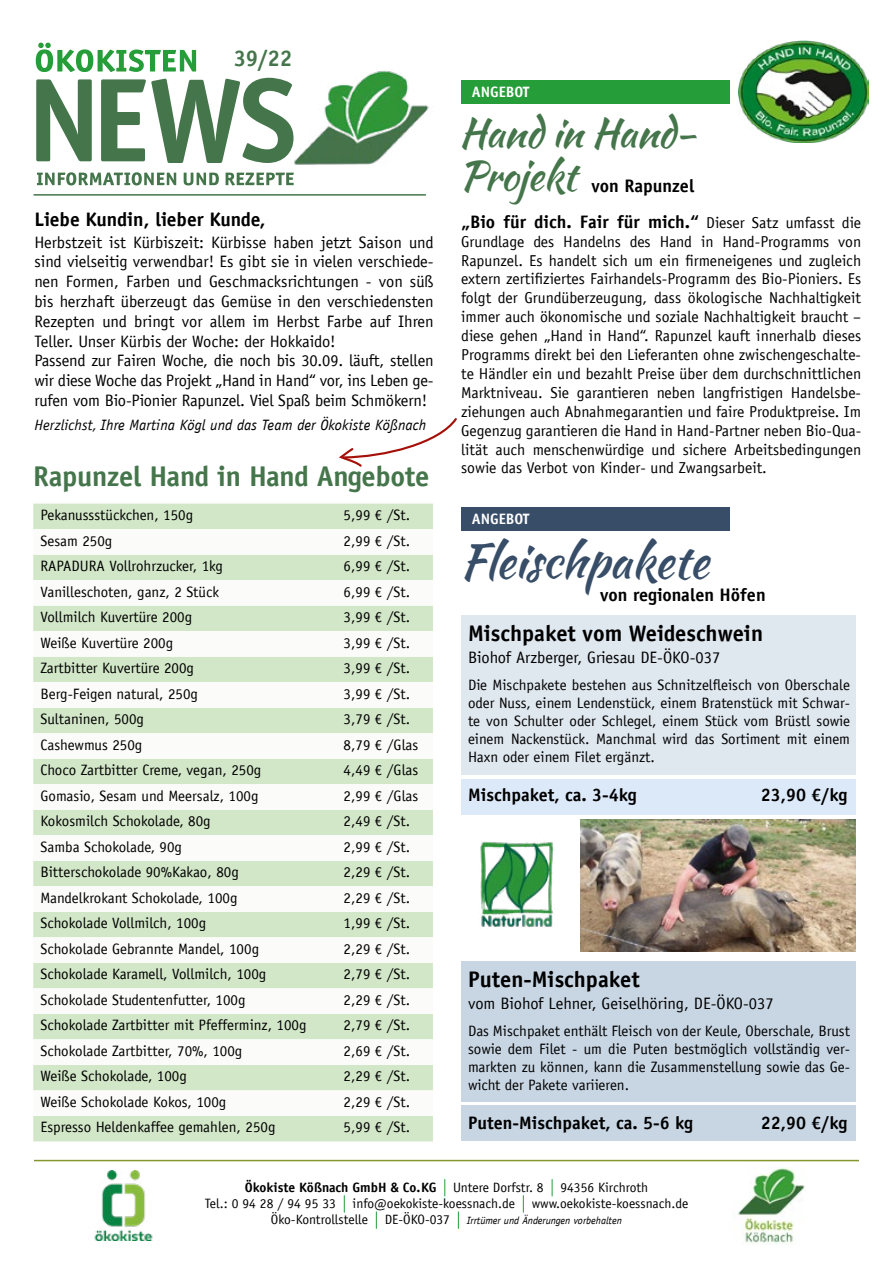
<style>
.page{position:relative;width:893px;height:1263px;background:#fff}
.page>*{position:absolute;margin:0;border:0;box-sizing:border-box;transform-origin:0 0}
.t1{font:48px "Kaushan Script";letter-spacing:-.01em;color:#384d67}
.t2{font:40.5px/42.6px "Kaushan Script";letter-spacing:-.01em;color:#45754b}
.t3{font:700 28.5px "Officina Sans LT";letter-spacing:-.01em;color:#45754b}
.t4{font:700 22.5px "Officina Sans LT";color:#000}
.t5{font:700 22.5px "Officina Sans LT";color:#45754b}
.t6{font:700 19.5px "Officina Sans LT";color:#000}
.t7{font:700 18.15px "Officina Sans LT";color:#000}
.t8{font:700 18px "Officina Sans LT";color:#000}
.t9{font:16.5px/19.8px "Officina Sans LT";color:#000}
.t10{font:15.75px/18.9px "Officina Sans LT";color:#000;text-align:justify}
.t11{font:15px/18px "Officina Sans LT";color:#000;text-align:justify}
.t12{font:italic 15px "Officina Sans LT";letter-spacing:.01em;color:#000}
.t13{font:700 15px "Officina Sans LT";color:#fff}
.t14{font:13.5px/16.2px "Officina Sans LT";color:#000;text-align:center}
.t15{font:italic 10.5px "Officina Sans LT";color:#000}
.s1{font-family:"Officina San ITC"}
.s2{font-weight:400;font-size:15.75px}
.s3{font-weight:700}
.s4{font-style:normal;font-size:13.5px}
</style>
<div class="page">
<svg style="left:36px;top:43px;width:160px;height:29px"></svg>
<svg style="left:36px;top:78px;width:254px;height:85px"></svg>
<img style="left:290px;top:71px;width:139px;height:94px">
<svg style="left:37px;top:172px;width:257px;height:13px"></svg>
<hr style="left:34px;top:194px;width:391px;height:2px;background:#45754b">
<img style="left:738px;top:1167px;width:67px;height:77px">
<hr style="left:34px;top:1160px;width:825px;height:1px;background:#85962c">
<svg style="left:444px;top:1179px;width:1px;height:17px"></svg>
<svg style="left:552px;top:1179px;width:1px;height:17px"></svg>
<svg style="left:344px;top:1195px;width:1px;height:17px"></svg>
<svg style="left:523px;top:1195px;width:1px;height:17px"></svg>
<svg style="left:376px;top:1212px;width:1px;height:16px"></svg>
<svg style="left:458px;top:1212px;width:1px;height:16px"></svg>
<img style="left:94px;top:1170px;width:59px;height:70px">
<div style="left:461px;top:615px;width:395px;height:160px;background:#dfe7ef"></div>
<div style="left:461px;top:961px;width:395px;height:140px;background:#c8d6e4"></div>
<div style="left:461px;top:779px;width:395px;height:35px;background:#dce9f8"></div>
<div style="left:461px;top:1106px;width:395px;height:35px;background:#c8d6e4"></div>
<div style="left:461px;top:507px;width:269px;height:24px;background:#384d67"></div>
<img style="left:480px;top:841px;width:75px;height:87px">
<img style="left:580px;top:819px;width:275px;height:132px">
<div style="left:461px;top:80px;width:269px;height:24px;background:#259d38"></div>
<img style="left:738px;top:41px;width:130px;height:102px">
<div style="left:33px;top:504px;width:400px;height:637px;background:#d2e7c8"></div>
<svg style="left:33px;top:529px;width:400px;height:587px"></svg>
<svg style="left:339px;top:418px;width:118px;height:49px"></svg>
<h3 class="t5" style="left:234px;top:44px;width:60px">39/22</h3>
<h3 class="t6" style="left:34px;top:207px;width:233px">Liebe Kundin, lieber Kunde,</h3>
<p class="t9" style="left:34px;top:232px;width:401px">Herbstzeit ist Kürbiszeit: Kürbisse haben jetzt Saison und sind vielseitig verwendbar! Es gibt sie in vielen verschiede&shy;nen Formen, Farben und Geschmacksrichtungen - von süß bis herzhaft überzeugt das Gemüse in den verschiedensten Rezepten und bringt vor allem im Herbst Farbe auf Ihren Teller. Unser Kürbis der Woche: der Hokkaido!<br>Passend zur Fairen Woche, die noch bis 30.09. läuft, stellen wir diese Woche das Projekt „Hand in Hand“ vor, ins Leben ge&shy;rufen vom Bio-Pionier Rapunzel. Viel Spaß beim Schmökern!</p>
<p class="t12" style="left:34px;top:416px;width:393px"><span class="s1">Herzlichst,</span> Ihre Martina Kögl und das Team der Ökokiste Kößnach</p>
<h3 class="t3" style="left:33px;top:458px;width:398px">Rapunzel Hand in Hand Angebote</h3>
<p class="t11" style="left:40px;top:506px;width:154px">Pekanussstückchen, 150g</p>
<p class="t11" style="left:344px;top:506px;width:68px">5,99 € /St.</p>
<p class="t11" style="left:40px;top:532px;width:73px">Sesam 250g</p>
<p class="t11" style="left:344px;top:532px;width:68px">2,99 € /St.</p>
<p class="t11" style="left:40px;top:557px;width:184px">RAPADURA Vollrohrzucker, 1kg</p>
<p class="t11" style="left:344px;top:557px;width:68px">6,99 € /St.</p>
<p class="t11" style="left:40px;top:583px;width:180px">Vanilleschoten, ganz, 2 Stück</p>
<p class="t11" style="left:344px;top:583px;width:68px">6,99 € /St.</p>
<p class="t11" style="left:40px;top:608px;width:153px">Vollmilch Kuvertüre 200g</p>
<p class="t11" style="left:344px;top:608px;width:68px">3,99 € /St.</p>
<p class="t11" style="left:40px;top:634px;width:134px">Weiße Kuvertüre 200g</p>
<p class="t11" style="left:344px;top:634px;width:68px">3,99 € /St.</p>
<p class="t11" style="left:40px;top:659px;width:155px">Zartbitter Kuvertüre 200g</p>
<p class="t11" style="left:344px;top:659px;width:68px">3,99 € /St.</p>
<p class="t11" style="left:40px;top:685px;width:159px">Berg-Feigen natural, 250g</p>
<p class="t11" style="left:344px;top:685px;width:68px">3,99 € /St.</p>
<p class="t11" style="left:40px;top:710px;width:105px">Sultaninen, 500g</p>
<p class="t11" style="left:344px;top:710px;width:68px">3,79 € /St.</p>
<p class="t11" style="left:40px;top:736px;width:103px">Cashewmus 250g</p>
<p class="t11" style="left:344px;top:736px;width:76px">8,79 € /Glas</p>
<p class="t11" style="left:40px;top:761px;width:222px">Choco Zartbitter Creme, vegan, 250g</p>
<p class="t11" style="left:344px;top:761px;width:76px">4,49 € /Glas</p>
<p class="t11" style="left:40px;top:787px;width:220px">Gomasio, Sesam und Meersalz, 100g</p>
<p class="t11" style="left:344px;top:787px;width:76px">2,99 € /Glas</p>
<p class="t11" style="left:40px;top:812px;width:172px">Kokosmilch Schokolade, 80g</p>
<p class="t11" style="left:344px;top:812px;width:68px">2,49 € /St.</p>
<p class="t11" style="left:40px;top:838px;width:143px">Samba Schokolade, 90g</p>
<p class="t11" style="left:344px;top:838px;width:68px">2,99 € /St.</p>
<p class="t11" style="left:40px;top:863px;width:200px">Bitterschokolade 90%Kakao, 80g</p>
<p class="t11" style="left:344px;top:863px;width:68px">2,29 € /St.</p>
<p class="t11" style="left:40px;top:889px;width:199px">Mandelkrokant Schokolade, 100g</p>
<p class="t11" style="left:344px;top:889px;width:68px">2,29 € /St.</p>
<p class="t11" style="left:40px;top:914px;width:167px">Schokolade Vollmilch, 100g</p>
<p class="t11" style="left:344px;top:914px;width:68px">1,99 € /St.</p>
<p class="t11" style="left:40px;top:940px;width:220px">Schokolade Gebrannte Mandel, 100g</p>
<p class="t11" style="left:344px;top:940px;width:68px">2,29 € /St.</p>
<p class="t11" style="left:40px;top:965px;width:227px">Schokolade Karamell, Vollmilch, 100g</p>
<p class="t11" style="left:344px;top:965px;width:68px">2,79 € /St.</p>
<p class="t11" style="left:40px;top:991px;width:207px">Schokolade Studentenfutter, 100g</p>
<p class="t11" style="left:344px;top:991px;width:68px">2,29 € /St.</p>
<p class="t11" style="left:40px;top:1016px;width:268px">Schokolade Zartbitter mit Pfefferminz, 100g</p>
<p class="t11" style="left:344px;top:1016px;width:68px">2,79 € /St.</p>
<p class="t11" style="left:40px;top:1042px;width:203px">Schokolade Zartbitter, 70%, 100g</p>
<p class="t11" style="left:344px;top:1042px;width:68px">2,69 € /St.</p>
<p class="t11" style="left:40px;top:1067px;width:148px">Weiße Schokolade, 100g</p>
<p class="t11" style="left:344px;top:1067px;width:68px">2,29 € /St.</p>
<p class="t11" style="left:40px;top:1093px;width:187px">Weiße Schokolade Kokos, 100g</p>
<p class="t11" style="left:344px;top:1093px;width:68px">2,29 € /St.</p>
<p class="t11" style="left:40px;top:1118px;width:237px">Espresso Heldenkaffee gemahlen, 250g</p>
<p class="t11" style="left:344px;top:1118px;width:68px">5,99 € /St.</p>
<p class="t13" style="left:472px;top:82px;width:59px">ANGEBOT</p>
<h2 class="t2" style="left:459px;top:111px;width:239px">Hand in Hand-<br>Projekt</h2>
<p class="t7" style="left:591px;top:175px;width:104px">von Rapunzel</p>
<p class="t8" style="left:461px;top:210px;width:401px">„Bio für dich. Fair für mich.“ <span class="s2">Dieser Satz umfasst die</span></p>
<p class="t10" style="left:461px;top:232px;width:402px">Grundlage des Handelns des Hand in Hand-Programms von Rapunzel. Es handelt sich um ein firmeneigenes und zugleich extern zertifiziertes Fairhandels-Programm des Bio-Pioniers. Es folgt der Grundüberzeugung, dass ökologische Nachhaltigkeit immer auch ökonomische und soziale Nachhaltigkeit braucht – diese gehen „Hand in Hand“. Rapunzel kauft innerhalb dieses Programms direkt bei den Lieferanten ohne zwischengeschalte&shy;te Händler ein und bezahlt Preise über dem durchschnittlichen Marktniveau. Sie garantieren neben langfristigen Handelsbe&shy;ziehungen auch Abnahmegarantien und faire Produktpreise. Im Gegenzug garantieren die Hand in Hand-Partner neben Bio-Qua&shy;lität auch menschenwürdige und sichere Arbeitsbedingungen sowie das Verbot von Kinder- und Zwangsarbeit.</p>
<p class="t13" style="left:472px;top:509px;width:59px">ANGEBOT</p>
<h1 class="t1" style="left:459px;top:526px;width:251px">Fleischpakete</h1>
<h3 class="t4" style="left:468px;top:619px;width:297px">Mischpaket vom Weideschwein</h3>
<p class="t9" style="left:468px;top:648px;width:254px">Biohof Arzberger, Griesau DE-ÖKO-037</p>
<p class="t11" style="left:468px;top:676px;width:384px">Die Mischpakete bestehen aus Schnitzelfleisch von Oberschale oder Nuss, einem Lendenstück, einem Bratenstück mit Schwar&shy;te von Schulter oder Schlegel, einem Stück vom Brüstl sowie einem Nackenstück. Manchmal wird das Sortiment mit einem Haxn oder einem Filet ergänzt.</p>
<p class="t8" style="left:468px;top:784px;width:170px">Mischpaket, ca. 3-4kg</p>
<p class="t8" style="left:761px;top:784px;width:88px">23,90 €/kg</p>
<p class="t7" style="left:600px;top:584px;width:167px">von regionalen Höfen</p>
<h3 class="t4" style="left:468px;top:965px;width:173px">Puten-Mischpaket</h3>
<p class="t9" style="left:468px;top:993px;width:307px">vom Biohof Lehner, Geiselhöring, DE-ÖKO-037</p>
<p class="t11" style="left:468px;top:1022px;width:384px">Das Mischpaket enthält Fleisch von der Keule, Oberschale, Brust sowie dem Filet - um die Puten bestmöglich vollständig ver&shy;markten zu können, kann die Zusammenstellung sowie das Ge&shy;wicht der Pakete variieren.</p>
<p class="t8" style="left:468px;top:1112px;width:226px">Puten-Mischpaket, ca. 5-6 kg</p>
<p class="t8" style="left:761px;top:1112px;width:88px">22,90 €/kg</p>
<p class="t14" style="left:205px;top:1179px;width:485px"><span class="s3">Ökokiste Kößnach GmbH &amp; Co.KG</span> Untere Dorfstr. 8 94356 Kirchroth<br>Tel.: 0 94 28 / 94 95 33 info@oekokiste-koessnach.de www.oekokiste-koessnach.de</p>
<p class="t15" style="left:271px;top:1215px;width:353px"><span class="s4">Öko-Kontrollstelle DE-ÖKO-037</span> Irrtümer und Änderungen vorbehalten</p>
</div>
